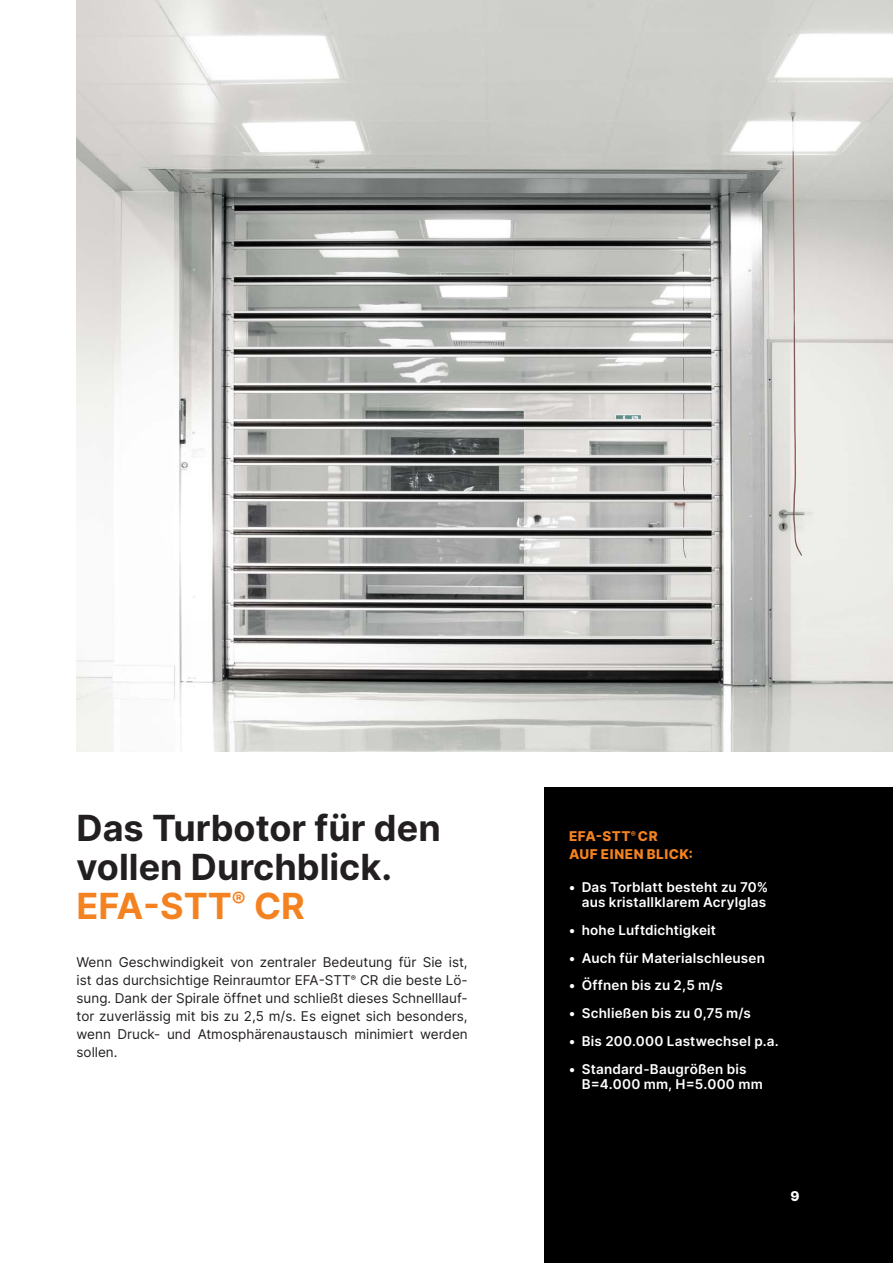
<style>
.page{position:relative;width:893px;height:1263px;background:#fff}
.page>*{position:absolute;margin:0;border:0;box-sizing:border-box;transform-origin:0 0}
.t1{font:700 36px/39px "Inter";color:#231f20}
.t2{font:13.5px/18px "Inter";color:#231f20;text-align:justify}
.t3{font:600 13.5px/15px "Inter";letter-spacing:.015em;color:#fff;text-align:right}
.t4{font:800 13.5px/18px "Inter";letter-spacing:.04em;color:#f58220}
.t5{font:800 13.5px "Inter";color:#fff}
.s1{color:#f58220}
</style>
<div class="page">
<div style="left:544px;top:787px;width:349px;height:476px;background:#000"></div>
<img style="left:77px;top:0;width:816px;height:751px">
<h1 class="t1" style="left:77px;top:808px;width:366px">Das Turbotor für den vollen Durchblick.<br><span class="s1">EFA-STT</span><sup>®</sup> <span class="s1">CR</span></h1>
<p class="t2" style="left:77px;top:953px;width:393px">Wenn Geschwindigkeit von zentraler Bedeutung für Sie ist, ist das durchsichtige Reinraumtor EFA-STT<sup>®</sup> CR die beste Lö&shy;sung. Dank der Spirale öffnet und schließt dieses Schnelllauf&shy;tor zuverlässig mit bis zu 2,5 m/s. Es eignet sich besonders, wenn Druck- und Atmosphärenaustausch minimiert werden sollen.</p>
<p class="t4" style="left:569px;top:827px;width:125px">EFA-STT<sup>®</sup> CR<br>AUF EINEN BLICK:</p>
<p class="t3" style="left:569px;top:879px;width:201px">• Das Torblatt besteht zu 70% aus kristallklarem Acrylglas</p>
<p class="t3" style="left:569px;top:922px;width:149px">• hohe Luftdichtigkeit</p>
<p class="t3" style="left:569px;top:950px;width:198px">• Auch für Materialschleusen</p>
<p class="t3" style="left:569px;top:978px;width:155px">• Öffnen bis zu 2,5 m/s</p>
<p class="t3" style="left:569px;top:1005px;width:183px">• Schließen bis zu 0,75 m/s</p>
<p class="t3" style="left:569px;top:1033px;width:211px">• Bis 200.000 Lastwechsel p.a.</p>
<p class="t3" style="left:582px;top:1061px;width:183px;text-align:left;text-indent:-13px">• Standard-Baugrößen bis<br>B=4.000 mm, H=5.000 mm</p>
<p class="t5" style="left:790px;top:1186px;width:11px">9</p>
</div>
